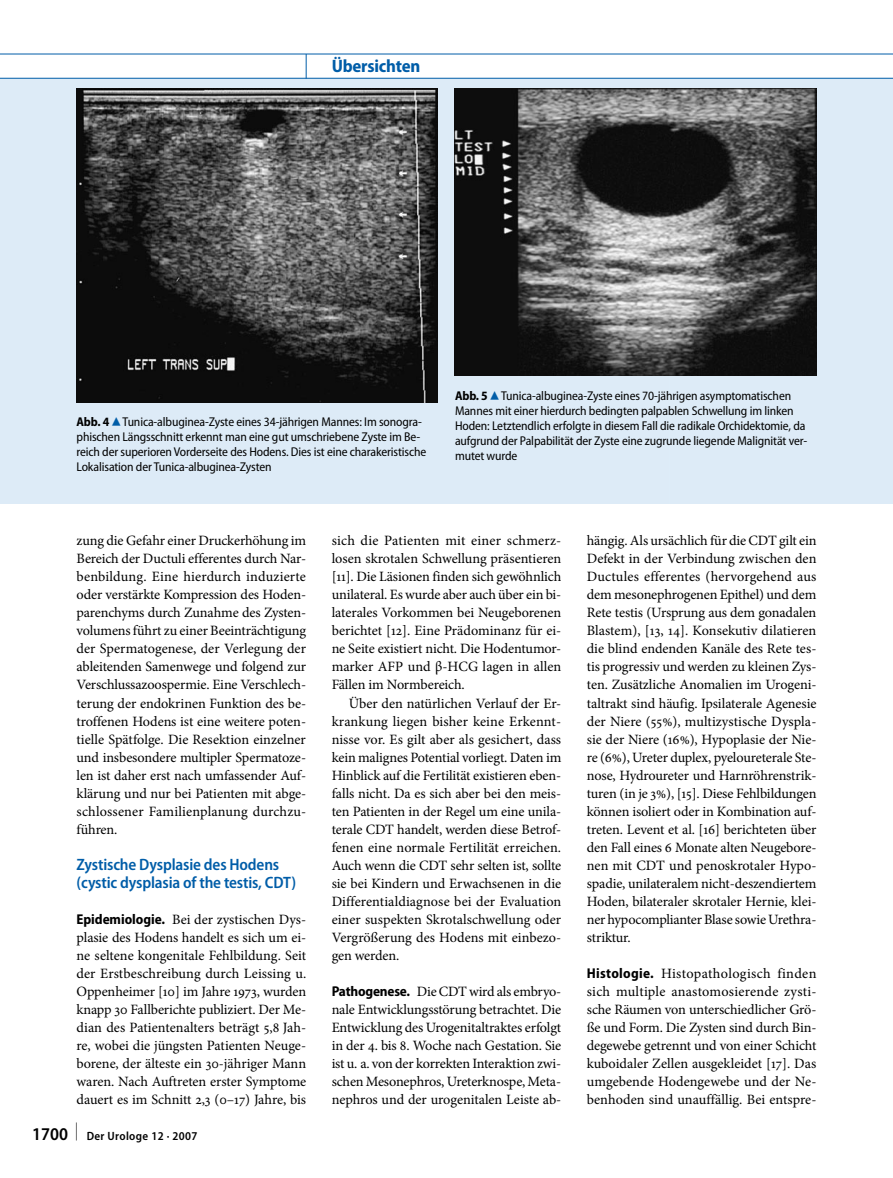
<style>
.page{position:relative;width:893px;height:1178px;background:#fff}
.page>*{position:absolute;margin:0;border:0;box-sizing:border-box;transform-origin:0 0}
.t1{font:700 semi-condensed 18px "Myriad Pro";letter-spacing:-.01em;color:#005da8}
._013_u2{font:600 semi-condensed 16.5px/18px "Myriad Pro";letter-spacing:-.01em;color:#005da8}
._015_spitzmarke{font:14.25px/18px "Minion Pro";letter-spacing:-.01em;color:#000;text-align:justify}
._010_fliesstext_mit{font:14.25px/18px "Minion Pro";color:#000;text-align:justify}
._024_abb_legende{font:semi-condensed 12.75px/15px "Myriad Pro";letter-spacing:-.01em;color:#000}
.t2{font:600 semi-condensed 12px "Myriad Pro";letter-spacing:.03em;color:#000}
.s1{font-weight:700}
.s2{font-family:"S Buttons";font-stretch:normal;font-size:14.25px;color:#005da8}
.s3{font-family:"Myriad Pro";font-weight:700;font-stretch:semi-condensed}
.s4{font-size:18px}
</style>
<div class="page">
<div style="left:0;top:79px;width:239px;height:329px;background:#ddebf7"></div>
<div style="left:670px;top:79px;width:223px;height:329px;background:#ddebf7"></div>
<div style="left:239px;top:79px;width:431px;height:329px;background:#ddebf7"></div>
<div style="left:239px;top:408px;width:431px;height:95px;background:#ddebf7"></div>
<img style="left:77px;top:89px;width:361px;height:313px">
<img style="left:455px;top:89px;width:361px;height:287px">
<hr style="left:0;top:54px;width:893px;height:1px;background:#005da8">
<hr style="left:0;top:78px;width:893px;height:1px;background:#005da8">
<svg style="left:306px;top:54px;width:1px;height:25px"></svg>
<p class="t1" style="left:332px;top:56px;width:90px">Übersichten</p>
<p class="_024_abb_legende" style="left:77px;top:414px;width:351px"><span class="s1">Abb. 4</span><span class="s2">8</span>Tunica-albuginea-Zyste eines 34-jährigen Mannes: Im sonogra&shy;phischen Längsschnitt erkennt man eine gut umschriebene Zyste im Be&shy;reich der superioren Vorderseite des Hodens. Dies ist eine charakeristische Lokalisation der Tunica-albuginea-Zysten</p>
<p class="_024_abb_legende" style="left:455px;top:389px;width:354px"><span class="s1">Abb. 5</span><span class="s2">8</span>Tunica-albuginea-Zyste eines 70-jährigen asymptomatischen Mannes mit einer hierdurch bedingten palpablen Schwellung im linken Hoden: Letztendlich erfolgte in diesem Fall die radikale Orchidektomie, da aufgrund der Palpabilität der Zyste eine zugrunde liegende Malignität ver&shy;mutet wurde</p>
<p class="_015_spitzmarke" style="left:77px;top:532px;width:231px">zung die Gefahr einer Druckerhöhung im Bereich der Ductuli efferentes durch Nar&shy;benbildung. Eine hierdurch induzierte oder verstärkte Kompression des Hoden&shy;parenchyms durch Zunahme des Zysten&shy;volumens führt zu einer Beeinträchtigung der Spermatogenese, der Verlegung der ableitenden Samenwege und folgend zur Verschlussazoospermie. Eine Verschlech&shy;terung der endokrinen Funktion des be&shy;troffenen Hodens ist eine weitere poten&shy;tielle Spätfolge. Die Resektion einzelner und insbesondere multipler Spermatoze&shy;len ist daher erst nach umfassender Auf&shy;klärung und nur bei Patienten mit abge&shy;schlossener Familienplanung durchzu&shy;führen.</p>
<p class="_013_u2" style="left:77px;top:855px;width:221px">Zystische Dysplasie des Hodens (cystic dysplasia of the testis, CDT)</p>
<p class="_015_spitzmarke" style="left:77px;top:910px;width:231px"><span class="s3">Epidemiologie.</span> Bei der zystischen Dys&shy;plasie des Hodens handelt es sich um ei&shy;ne seltene kongenitale Fehlbildung. Seit der Erstbeschreibung durch Leissing u.<br>Oppenheimer [10] im Jahre 1973, wurden knapp 30 Fallberichte publiziert. Der Me&shy;dian des Patientenalters beträgt 5,8 Jah&shy;re, wobei die jüngsten Patienten Neuge&shy;borene, der älteste ein 30-jähriger Mann waren. Nach Auftreten erster Symptome dauert es im Schnitt 2,3 (0–17) Jahre, bis</p>
<p class="t2" style="left:32px;top:1129px;width:167px"><span class="s4">1700 </span><sup>|</sup> Der Urologe 12 · 2007</p>
<p class="_015_spitzmarke" style="left:332px;top:532px;width:231px">sich die Patienten mit einer schmerz&shy;losen skrotalen Schwellung präsentieren [11]. Die Läsionen finden sich gewöhnlich unilateral. Es wurde aber auch über ein bi&shy;laterales Vorkommen bei Neugeborenen berichtet [12]. Eine Prädominanz für ei&shy;ne Seite existiert nicht. Die Hodentumor&shy;marker AFP und β-HCG lagen in allen Fällen im Normbereich.</p>
<p class="_010_fliesstext_mit" style="left:332px;top:694px;width:231px;text-indent:17px">Über den natürlichen Verlauf der Er&shy;krankung liegen bisher keine Erkennt&shy;nisse vor. Es gilt aber als gesichert, dass kein malignes Potential vorliegt. Daten im Hinblick auf die Fertilität existieren eben&shy;falls nicht. Da es sich aber bei den meis&shy;ten Patienten in der Regel um eine unila&shy;terale CDT handelt, werden diese Betrof&shy;fenen eine normale Fertilität erreichen.<br>Auch wenn die CDT sehr selten ist, sollte sie bei Kindern und Erwachsenen in die Differentialdiagnose bei der Evaluation einer suspekten Skrotalschwellung oder Vergrößerung des Hodens mit einbezo&shy;gen werden.</p>
<p class="_015_spitzmarke" style="left:332px;top:982px;width:231px"><span class="s3">Pathogenese.</span> Die CDT wird als embryo&shy;nale Entwicklungsstörung betrachtet. Die Entwicklung des Urogenitaltraktes erfolgt in der 4. bis 8. Woche nach Gestation. Sie ist u. a. von der korrekten Interaktion zwi&shy;schen Mesonephros, Ureterknospe, Meta&shy;nephros und der urogenitalen Leiste ab-</p>
<p class="_015_spitzmarke" style="left:587px;top:532px;width:231px;text-align:left">hängig. Als ursächlich für die CDT gilt ein Defekt in der Verbindung zwischen den Ductules efferentes (hervorgehend aus dem mesonephrogenen Epithel) und dem Rete testis (Ursprung aus dem gonadalen Blastem), [13, 14]. Konsekutiv dilatieren die blind endenden Kanäle des Rete tes&shy;tis progressiv und werden zu kleinen Zys&shy;ten. Zusätzliche Anomalien im Urogeni&shy;taltrakt sind häufig. Ipsilaterale Agenesie der Niere (55%), multizystische Dyspla&shy;sie der Niere (16%), Hypoplasie der Nie&shy;re (6%), Ureter duplex, pyeloureterale Ste&shy;nose, Hydroureter und Harnröhrenstrik&shy;turen (in je 3%), [15]. Diese Fehlbildungen können isoliert oder in Kombination auf&shy;treten. Levent et al. [16] berichteten über den Fall eines 6 Monate alten Neugebore&shy;nen mit CDT und penoskrotaler Hypo&shy;spadie, unilateralem nicht-deszendiertem Hoden, bilateraler skrotaler Hernie, klei&shy;ner hypocomplianter Blase sowie Urethra&shy;striktur.</p>
<p class="_015_spitzmarke" style="left:587px;top:964px;width:231px"><span class="s3">Histologie.</span> Histopathologisch finden sich multiple anastomosierende zysti&shy;sche Räumen von unterschiedlicher Grö&shy;ße und Form. Die Zysten sind durch Bin&shy;degewebe getrennt und von einer Schicht kuboidaler Zellen ausgekleidet [17]. Das umgebende Hodengewebe und der Ne&shy;benhoden sind unauffällig. Bei entspre-</p>
</div>
